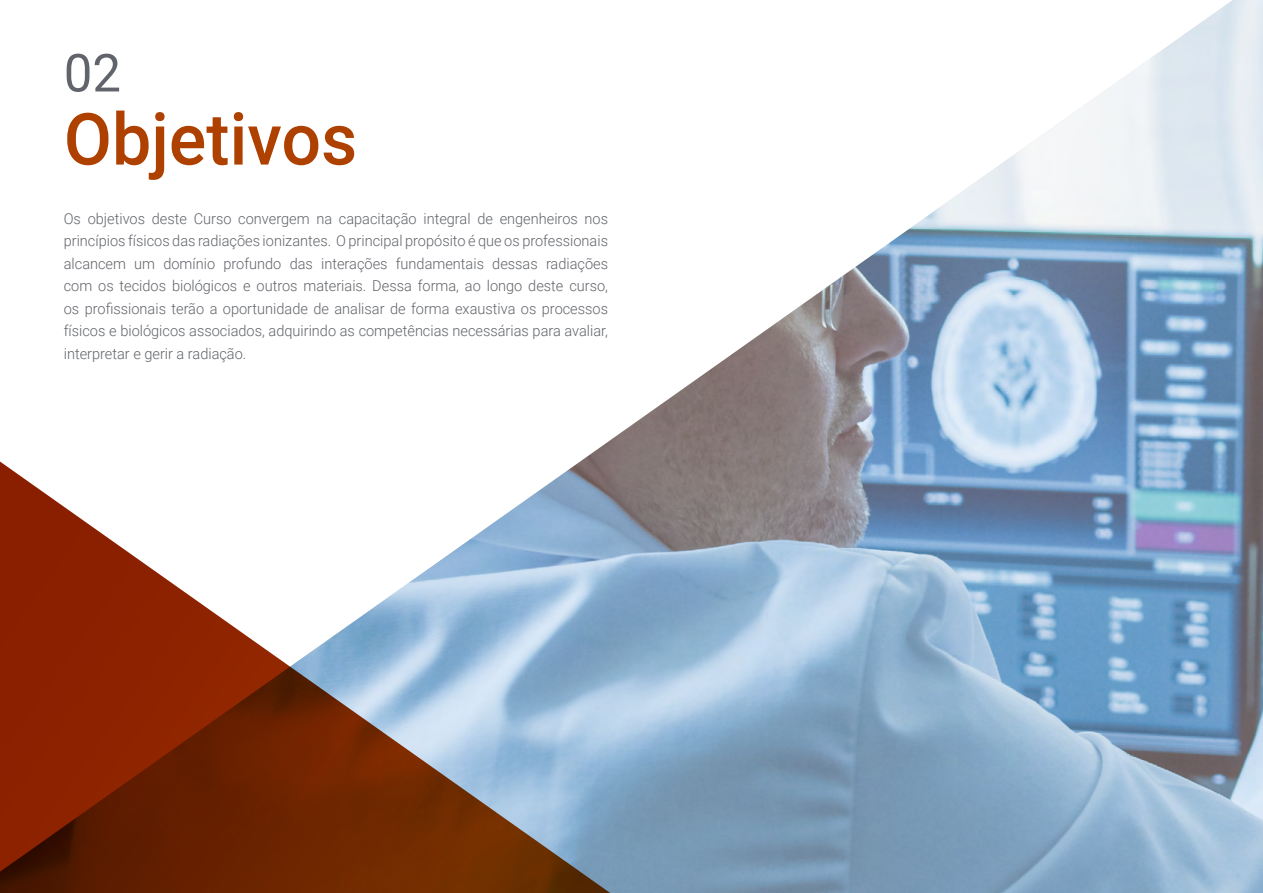
<style>
.page{position:relative;width:1263px;height:893px;background:#fff}
.page>*{position:absolute;margin:0;border:0;box-sizing:border-box;transform-origin:0 0}
.t1{font:500 72px "Roboto";color:#ae4000}
.t2{font:52.5px "Roboto";color:#61646a}
.t3{font:300 15px/22.5px "Roboto";color:#61646a;text-align:justify}
</style>
<div class="page">
<img style="left:602px;top:0;width:661px;height:893px">
<svg style="left:0;top:446px;width:640px;height:447px"></svg>
<h2 class="t2" style="left:64px;top:36px;width:59px">02</h2>
<h1 class="t1" style="left:64px;top:89px;width:295px">Objetivos</h1>
<p class="t3" style="left:64px;top:207px;width:546px">Os objetivos deste Curso convergem na capacitação integral de engenheiros nos princípios físicos das radiações ionizantes. O principal propósito é que os professionais alcancem um domínio profundo das interações fundamentais dessas radiações com os tecidos biológicos e outros materiais. Dessa forma, ao longo deste curso, os profissionais terão a oportunidade de analisar de forma exaustiva os processos físicos e biológicos associados, adquirindo as competências necessárias para avaliar, interpretar e gerir a radiação.</p>
</div>
